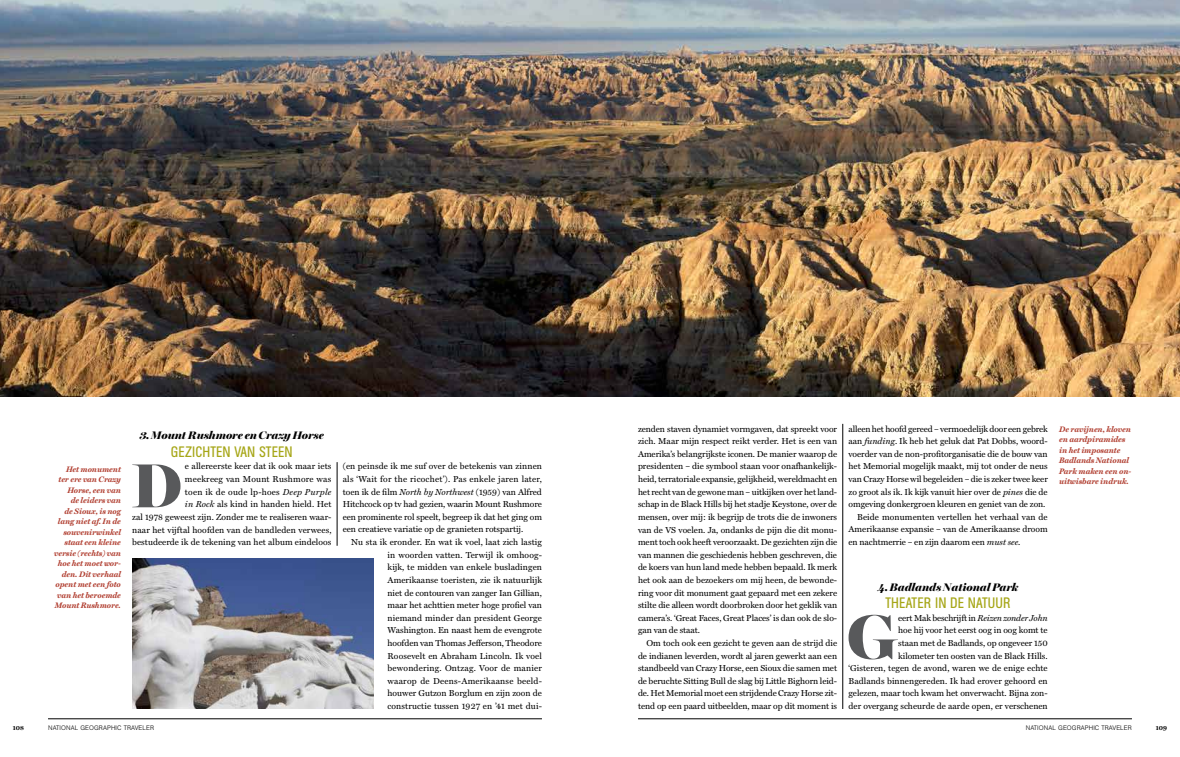
<style>
.page{position:relative;width:1180px;height:757px;background:#fff}
.page>*{position:absolute;margin:0;border:0;box-sizing:border-box;transform-origin:0 0}
.t1{font:900 62.6px "Miller Banner";color:#58595b}
.t2{font:condensed 15px "AG Book Pro";letter-spacing:.01em;color:#a6a617}
.t3{font:italic 900 11px "Miller Banner";color:#000}
.t4{font:8.7px/12.6px "Miller Text";color:#000;text-align:justify}
.t5{font:italic 700 8px/10.5px "Miller Text";letter-spacing:-.005em;color:#b13f31;text-align:right}
.t6{font:300 6.5px "AG Book Pro";letter-spacing:.02em;color:#000}
.t7{font:700 6.5px "Miller Text";color:#000}
.s1{font-style:italic}
</style>
<div class="page">
<hr style="left:48px;top:718px;width:494px;height:1px;background:#000">
<hr style="left:638px;top:718px;width:493px;height:1px;background:#000">
<img style="left:0;top:0;width:1179px;height:397px">
<hr style="left:337px;top:462px;width:1px;height:84px;background:#000">
<hr style="left:842px;top:424px;width:1px;height:285px;background:#000">
<img style="left:132px;top:559px;width:241px;height:150px">
<p class="t5" style="left:54px;top:463px;width:68px">Het monument ter ere van Crazy<br>Horse, een van<br>de leiders van<br>de Sioux, is nog lang niet af. In de souvenirwinkel staat een kleine versie (rechts) van hoe het moet wor&shy;den. Dit verhaal opent met een foto van het beroemde<br>Mount Rushmore.</p>
<p class="t3" style="left:140px;top:429px;width:185px">3. Mount Rushmore en Crazy Horse</p>
<h2 class="t2" style="left:171px;top:442px;width:123px">GEZICHTEN VAN STEEN</h2>
<h1 class="t1" style="left:132px;top:448px;width:52px">D</h1>
<p class="t4" style="left:132px;top:460px;width:201px;text-align:right">e allereerste keer dat ik ook maar iets<br>meekreeg van Mount Rushmore was<br>toen ik de oude lp-hoes <span class="s1">Deep Purple<br>in Rock</span> als kind in handen hield. Het<br>zal 1978 geweest zijn. Zonder me te realiseren waar&shy;naar het vijftal hoofden van de bandleden verwees, bestudeerde ik de tekening van het album eindeloos</p>
<p class="t4" style="left:343px;top:460px;width:201px">(en peinsde ik me suf over de betekenis van zinnen als ‘Wait for the ricochet’). Pas enkele jaren later, toen ik de film <span class="s1">North by Northwest</span> (1959) van Alfred Hitchcock op tv had gezien, waarin Mount Rushmore een prominente rol speelt, begreep ik dat het ging om een creatieve variatie op de granieten rotspartij.</p>
<p class="t4" style="left:387px;top:536px;width:156px;text-indent:-36px">Nu sta ik eronder. En wat ik voel, laat zich lastig in woorden vatten. Terwijl ik omhoog&shy;kijk, te midden van enkele busladingen Amerikaanse toeristen, zie ik natuurlijk niet de contouren van zanger Ian Gillian, maar het achttien meter hoge profiel van niemand minder dan president George Washington. En naast hem de evengrote hoofden van Thomas Jefferson, Theodore Roosevelt en Abraham Lincoln. Ik voel bewondering. Ontzag. Voor de manier waarop de Deens-Amerikaanse beeld&shy;houwer Gutzon Borglum en zijn zoon de constructie tussen 1927 en ’41 met dui-</p>
<p class="t4" style="left:638px;top:423px;width:201px">zenden staven dynamiet vormgaven, dat spreekt voor zich. Maar mijn respect reikt verder. Het is een van Amerika’s belangrijkste iconen. De manier waarop de presidenten – die symbool staan voor onafhankelijk&shy;heid, terratoriale expansie, gelijkheid, wereldmacht en het recht van de gewone man – uitkijken over het land&shy;schap in de Black Hills bij het stadje Keystone, over de mensen, over mij: ik begrijp de trots die de inwoners van de VS voelen. Ja, ondanks de pijn die dit monu&shy;ment toch ook heeft veroorzaakt. De gezichten zijn die van mannen die geschiedenis hebben geschreven, die de koers van hun land mede hebben bepaald. Ik merk het ook aan de bezoekers om mij heen, de bewonde&shy;ring voor dit monument gaat gepaard met een zekere stilte die alleen wordt doorbroken door het geklik van camera’s. ‘Great Faces, Great Places’ is dan ook de slo&shy;gan van de staat.</p>
<p class="t4" style="left:638px;top:637px;width:201px;text-indent:8px">Om toch ook een gezicht te geven aan de strijd die de indianen leverden, wordt al jaren gewerkt aan een standbeeld van Crazy Horse, een Sioux die samen met de beruchte Sitting Bull de slag bij Little Bighorn leid&shy;de. Het Memorial moet een strijdende Crazy Horse zit&shy;tend op een paard uitbeelden, maar op dit moment is</p>
<p class="t4" style="left:848px;top:423px;width:201px">alleen het hoofd gereed – vermoedelijk door een gebrek</p>
<p class="t4" style="left:848px;top:435px;width:201px">aan <span class="s1">funding</span>. Ik heb het geluk dat Pat Dobbs, woord-</p>
<p class="t4" style="left:848px;top:448px;width:201px">voerder van de non-profitorganisatie die de bouw van</p>
<p class="t4" style="left:848px;top:460px;width:201px">het Memorial mogelijk maakt, mij tot onder de neus</p>
<p class="t4" style="left:848px;top:473px;width:201px">van Crazy Horse wil begeleiden – die is zeker twee keer</p>
<p class="t4" style="left:848px;top:486px;width:200px">zo groot als ik. Ik kijk vanuit hier over de <span class="s1">pines</span> die de</p>
<p class="t4" style="left:848px;top:498px;width:198px">omgeving donkergroen kleuren en geniet van de zon.</p>
<p class="t4" style="left:856px;top:511px;width:192px">Beide monumenten vertellen het verhaal van de</p>
<p class="t4" style="left:848px;top:523px;width:201px">Amerikaanse expansie – van de Amerikaanse droom</p>
<p class="t4" style="left:848px;top:536px;width:173px">en nachtmerrie – en zijn daarom een <span class="s1">must see</span>.</p>
<p class="t3" style="left:878px;top:580px;width:141px">4. Badlands National Park</p>
<h2 class="t2" style="left:885px;top:593px;width:127px">THEATER IN DE NATUUR</h2>
<h1 class="t1" style="left:847px;top:599px;width:52px">G</h1>
<p class="t4" style="left:848px;top:612px;width:201px;text-align:right">eert Mak beschrijft in <span class="s1">Reizen zonder John<br></span>hoe hij voor het eerst oog in oog komt te<br>staan met de Badlands, op ongeveer 150<br>kilometer ten oosten van de Black Hills.<br>‘Gisteren, tegen de avond, waren we de enige echte Badlands binnengereden. Ik had erover gehoord en gelezen, maar toch kwam het onverwacht. Bijna zon&shy;der overgang scheurde de aarde open, er verschenen</p>
<p class="t5" style="left:1058px;top:423px;width:74px;text-align:left">De ravijnen, kloven en aardpiramides in het imposante<br>Badlands National<br>Park maken een on&shy;uitwisbare indruk.</p>
<p class="t7" style="left:13px;top:724px;width:13px">108</p>
<p class="t6" style="left:48px;top:723px;width:108px">NATIONAL GEOGRAPHIC TRAVELER</p>
<p class="t6" style="left:1025px;top:723px;width:108px">NATIONAL GEOGRAPHIC TRAVELER</p>
<p class="t7" style="left:1155px;top:724px;width:13px">109</p>
</div>
